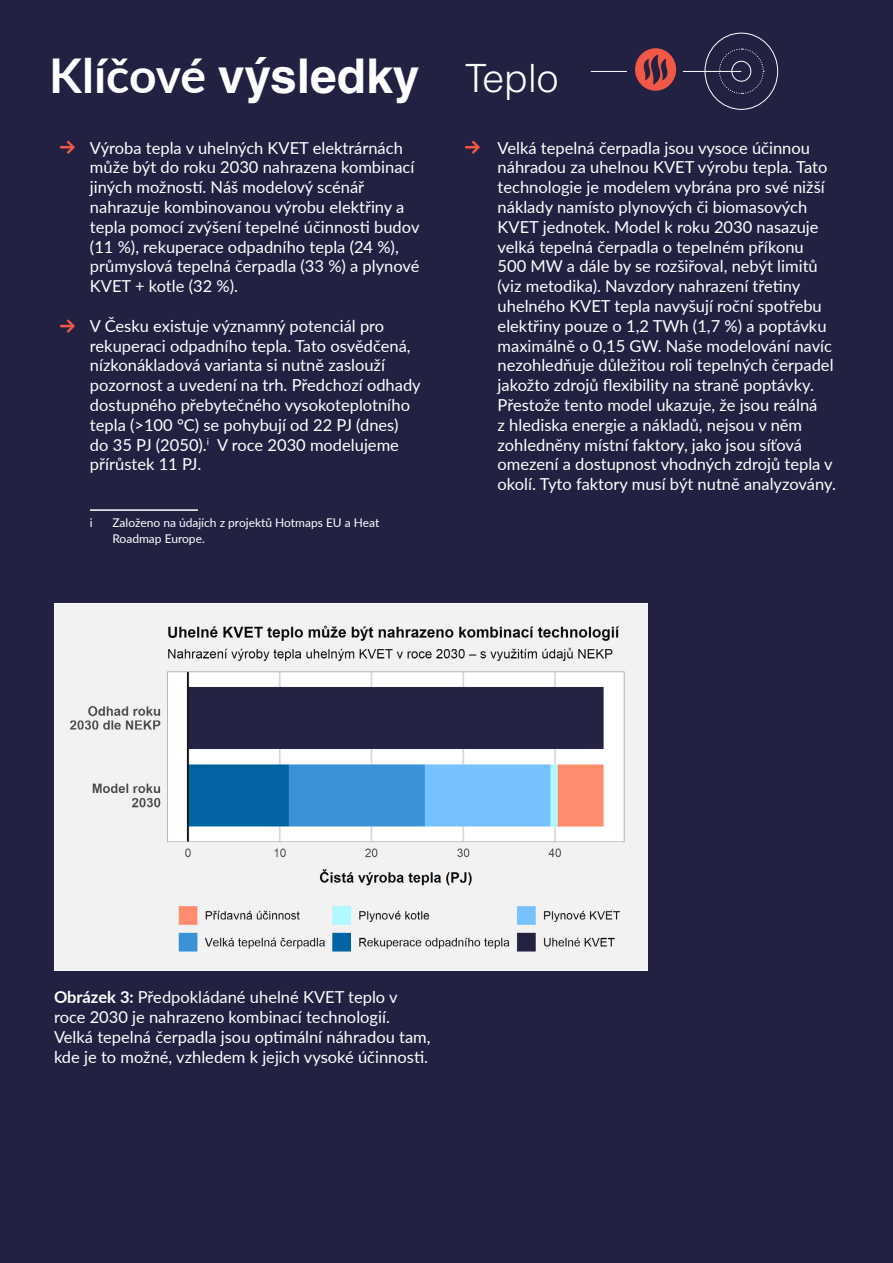
<style>
.page{position:relative;width:893px;height:1263px;background:#222142}
.page>*{position:absolute;margin:0;border:0;box-sizing:border-box;transform-origin:0 0}
.t1{font:700 48px "Helvetica LT Std";color:#fff}
.t2{font:300 39px "Helvetica LT Std";color:#fff}
.t3{font:16.5px/19.8px "Lato";color:#fff}
.t4{font:12px/16.5px "Lato";color:#fff}
.s1{font-family:"Lato"}
.s2{font-weight:700}
</style>
<div class="page">
<hr style="left:90px;top:509px;width:108px;height:2px;background:#fff">
<svg style="left:60px;top:140px;width:15px;height:14px"></svg>
<svg style="left:60px;top:319px;width:15px;height:14px"></svg>
<svg style="left:465px;top:140px;width:15px;height:14px"></svg>
<svg style="left:718px;top:48px;width:46px;height:46px"></svg>
<div style="left:705px;top:33px;width:73px;height:77px;border:1px solid #fff;border-radius:50%"></div>
<hr style="left:683px;top:71px;width:58px;height:1px;background:#fff">
<hr style="left:591px;top:71px;width:36px;height:1px;background:#fff">
<div style="left:635px;top:48px;width:41px;height:43px;background:#f15845;border-radius:50%"></div>
<svg style="left:643px;top:54px;width:25px;height:31px"></svg>
<img style="left:54px;top:603px;width:593px;height:368px">
<h1 class="t1" style="left:49px;top:46px;width:372px"><span class="s1">Klíčové</span> výsledky</h1>
<p class="t3" style="left:90px;top:137px;width:331px">Výroba tepla v uhelných KVET elektrárnách může být do roku 2030 nahrazena kombinací jiných možností. Náš modelový scénář nahrazuje kombinovanou výrobu elektřiny a tepla pomocí zvýšení tepelné účinnosti budov (11 %), rekuperace odpadního tepla (24 %), průmyslová tepelná čerpadla (33 %) a plynové KVET + kotle (32 %).</p>
<p class="t3" style="left:90px;top:315px;width:332px">V Česku existuje významný potenciál pro rekuperaci odpadního tepla. Tato osvědčená, nízkonákladová varianta si nutně zaslouží pozornost a uvedení na trh. Předchozí odhady dostupného přebytečného vysokoteplotního tepla (&gt;100 °C) se pohybují od 22 PJ (dnes) do 35 PJ (2050).<sup>i</sup> V roce 2030 modelujeme přírůstek 11 PJ.</p>
<p class="t4" style="left:90px;top:513px;width:4px">i</p>
<p class="t4" style="left:112px;top:513px;width:268px">Založeno na údajích z projektů Hotmaps EU a Heat<br>Roadmap Europe.</p>
<h2 class="t2" style="left:465px;top:53px;width:95px">Teplo</h2>
<p class="t3" style="left:498px;top:137px;width:340px">Velká tepelná čerpadla jsou vysoce účinnou náhradou za uhelnou KVET výrobu tepla. Tato technologie je modelem vybrána pro své nižší náklady namísto plynových či biomasových KVET jednotek. Model k roku 2030 nasazuje velká tepelná čerpadla o tepelném příkonu 500 MW a dále by se rozšiřoval, nebýt limitů (viz metodika). Navzdory nahrazení třetiny uhelného KVET tepla navyšují roční spotřebu elektřiny pouze o 1,2 TWh (1,7 %) a poptávku maximálně o 0,15 GW. Naše modelování navíc nezohledňuje důležitou roli tepelných čerpadel jakožto zdrojů flexibility na straně poptávky.<br>Přestože tento model ukazuje, že jsou reálná<br>z hlediska energie a nákladů, nejsou v něm zohledněny místní faktory, jako jsou síťová omezení a dostupnost vhodných zdrojů tepla v okolí. Tyto faktory musí být nutně analyzovány.</p>
<p class="t3" style="left:54px;top:987px;width:378px"><span class="s2">Obrázek 3:</span> Předpokládané uhelné KVET teplo v roce 2030 je nahrazeno kombinací technologií.<br>Velká tepelná čerpadla jsou optimální náhradou tam, kde je to možné, vzhledem k jejich vysoké účinnosti.</p>
</div>
